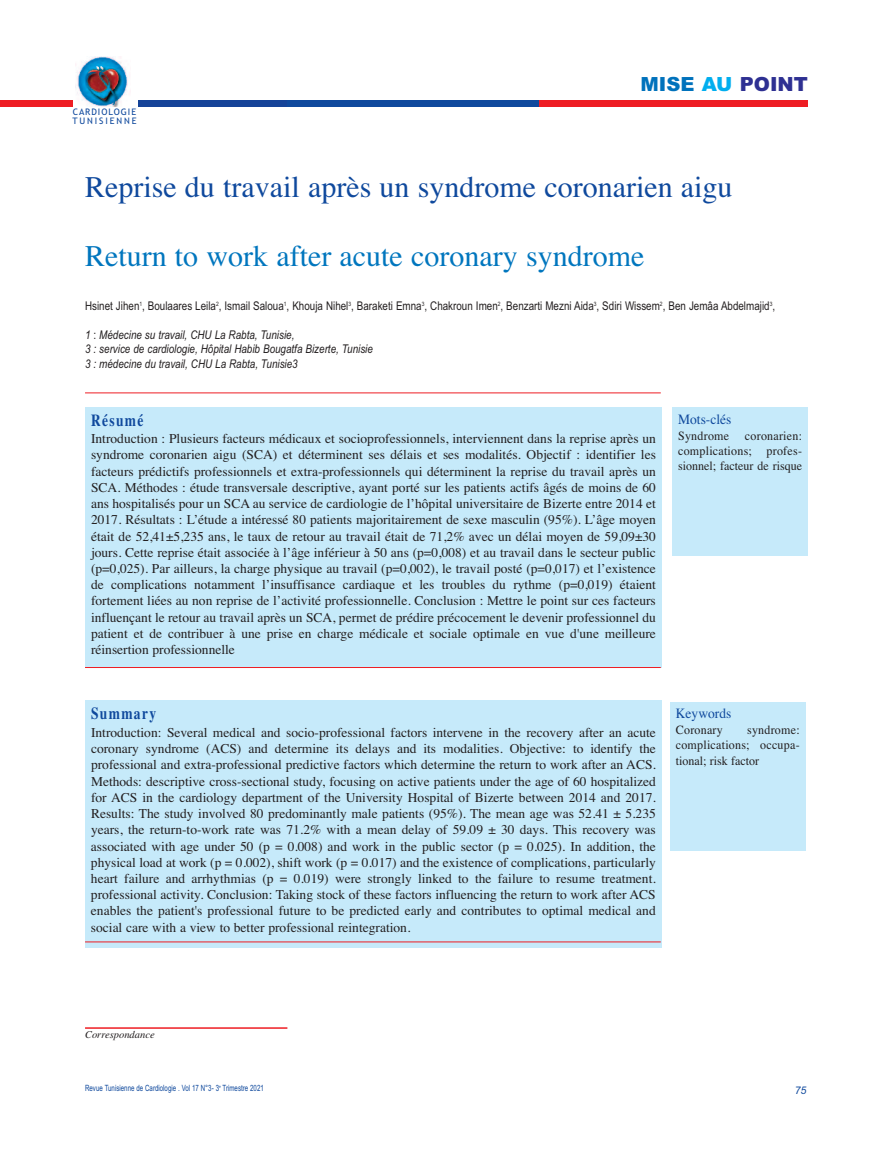
<style>
.page{position:relative;width:893px;height:1149px;background:#fff}
.page>*{position:absolute;margin:0;border:0;box-sizing:border-box;transform-origin:0 0}
.t1{font:30px "Times";color:#0f499d}
.t2{font:30px "Times";color:#0076be}
.t3{font:900 19.5px "Arial";color:#2e3092}
.t4{font:700 16.8px "Times";letter-spacing:.1em;color:#0f499d;scale:.8 1}
.t5{font:14.1px "Times";color:#0f499d;scale:.95 1}
.t6{font:13.5px/16.2px "Times";color:#231f20;text-align:justify}
.t7{font:12.6px/15.1px "Times";letter-spacing:.02em;color:#231f20;text-align:justify;scale:.95 1}
.t8{font:12px "Arial Narrow";color:#231f20}
.t9{font:italic 12px/14.4px "Arial Narrow";color:#231f20}
.t10{font:italic 10.5px "Times";color:#231f20}
.t11{font:italic 10.5px "Arial";color:#0f499d}
.t12{font:9px/9px "Trebuchet MS";letter-spacing:.105em;color:#0f499d}
.t13{font:8.7px "Arial Narrow";color:#0f499d;scale:.87 1}
.s1{color:#0072bc}
.s2{color:#00aeef}
.s3{font-style:normal}
</style>
<div class="page">
<div style="left:85px;top:407px;width:577px;height:260px;background:#c6eafa"></div>
<div style="left:85px;top:700px;width:577px;height:247px;background:#c6eafa"></div>
<hr style="left:85px;top:1026px;width:202px;height:2px;background:#ee1d23">
<div style="left:672px;top:407px;width:136px;height:149px;background:#c6eafa"></div>
<div style="left:670px;top:701px;width:136px;height:149px;background:#c6eafa"></div>
<hr style="left:85px;top:392px;width:576px;height:1px;background:#ee1d23">
<hr style="left:85px;top:667px;width:576px;height:1px;background:#ee1d23">
<hr style="left:85px;top:941px;width:576px;height:1px;background:#ee1d23">
<div style="left:0;top:100px;width:73px;height:6px;background:#ee1d23"></div>
<div style="left:138px;top:100px;width:149px;height:6px;background:#154398"></div>
<div style="left:287px;top:100px;width:253px;height:6px;background:#0f499d"></div>
<div style="left:539px;top:100px;width:269px;height:6px;background:#ee1d23"></div>
<img style="left:75px;top:56px;width:56px;height:50px">
<p class="t12" style="left:72px;top:107px;width:66px">CARDIOLOGIE<br>TUNISIENNE</p>
<h2 class="t3" style="left:640px;top:73px;width:169px"><span class="s1">MISE</span> <span class="s2">AU</span> POINT</h2>
<h1 class="t1" style="left:85px;top:169px;width:649px">Reprise du travail après un syndrome coronarien aigu</h1>
<h1 class="t2" style="left:85px;top:238px;width:561px">Return to work after acute coronary syndrome</h1>
<p class="t8" style="left:85px;top:299px;width:692px">Hsinet Jihen<sup>1</sup>, Boulaares Leila<sup>2</sup>, Ismail Saloua<sup>1</sup>, Khouja Nihel<sup>3</sup>, Baraketi Emna<sup>3</sup>, Chakroun Imen<sup>2</sup>, Benzarti Mezni Aida<sup>3</sup>, Sdiri Wissem<sup>2</sup>, Ben Jemâa Abdelmajid<sup>3</sup>,</p>
<p class="t9" style="left:85px;top:327px;width:289px">1 <span class="s3">:</span> Médecine su travail, CHU La Rabta, Tunisie,<br>3 : service de cardiologie, Hôpital Habib Bougatfa Bizerte, Tunisie<br>3 : médecine du travail, CHU La Rabta, Tunisie3</p>
<p class="t4" style="left:91px;top:410px;width:67px">Résumé</p>
<p class="t6" style="left:91px;top:430px;width:566px">Introduction : Plusieurs facteurs médicaux et socioprofessionnels, interviennent dans la reprise après un syndrome coronarien aigu (SCA) et déterminent ses délais et ses modalités. Objectif : identifier les facteurs prédictifs professionnels et extra-professionnels qui déterminent la reprise du travail après un SCA. Méthodes : étude transversale descriptive, ayant porté sur les patients actifs âgés de moins de 60 ans hospitalisés pour un SCA au service de cardiologie de l’hôpital universitaire de Bizerte entre 2014 et 2017. Résultats : L’étude a intéressé 80 patients majoritairement de sexe masculin (95%). L’âge moyen était de 52,41±5,235 ans, le taux de retour au travail était de 71,2% avec un délai moyen de 59,09±30 jours. Cette reprise était associée à l’âge inférieur à 50 ans (p=0,008) et au travail dans le secteur public (p=0,025). Par ailleurs, la charge physique au travail (p=0,002), le travail posté (p=0,017) et l’existence de complications notamment l’insuffisance cardiaque et les troubles du rythme (p=0,019) étaient fortement liées au non reprise de l’activité professionnelle. Conclusion : Mettre le point sur ces facteurs influençant le retour au travail après un SCA, permet de prédire précocement le devenir professionnel du patient et de contribuer à une prise en charge médicale et sociale optimale en vue d'une meilleure réinsertion professionnelle</p>
<p class="t5" style="left:678px;top:410px;width:58px">Mots-clés</p>
<p class="t7" style="left:678px;top:427px;width:55px">Syndrome</p>
<p class="t7" style="left:678px;top:427px;width:132px;text-indent:67px">coronarien: complications; profes&shy;sionnel; facteur de risque</p>
<p class="t4" style="left:91px;top:703px;width:83px">Summary</p>
<p class="t6" style="left:91px;top:724px;width:566px">Introduction: Several medical and socio-professional factors intervene in the recovery after an acute coronary syndrome (ACS) and determine its delays and its modalities. Objective: to identify the professional and extra-professional predictive factors which determine the return to work after an ACS.<br>Methods: descriptive cross-sectional study, focusing on active patients under the age of 60 hospitalized for ACS in the cardiology department of the University Hospital of Bizerte between 2014 and 2017.<br>Results: The study involved 80 predominantly male patients (95%). The mean age was 52.41 ± 5.235 years, the return-to-work rate was 71.2% with a mean delay of 59.09 ± 30 days. This recovery was associated with age under 50 (p = 0.008) and work in the public sector (p = 0.025). In addition, the physical load at work (p = 0.002), shift work (p = 0.017) and the existence of complications, particularly heart failure and arrhythmias (p = 0.019) were strongly linked to the failure to resume treatment. professional activity. Conclusion: Taking stock of these factors influencing the return to work after ACS enables the patient's professional future to be predicted early and contributes to optimal medical and social care with a view to better professional reintegration.</p>
<p class="t5" style="left:676px;top:705px;width:60px">Keywords</p>
<p class="t7" style="left:676px;top:722px;width:51px">Coronary</p>
<p class="t7" style="left:676px;top:722px;width:132px;text-indent:71px">syndrome: complications; occupa&shy;tional; risk factor</p>
<p class="t10" style="left:85px;top:1028px;width:71px">Correspondance</p>
<p class="t13" style="left:85px;top:1082px;width:207px">Revue Tunisienne de Cardiologie . Vol 17 N°3- 3<sup>e</sup> Trimestre 2021</p>
<p class="t11" style="left:795px;top:1084px;width:13px">75</p>
</div>
